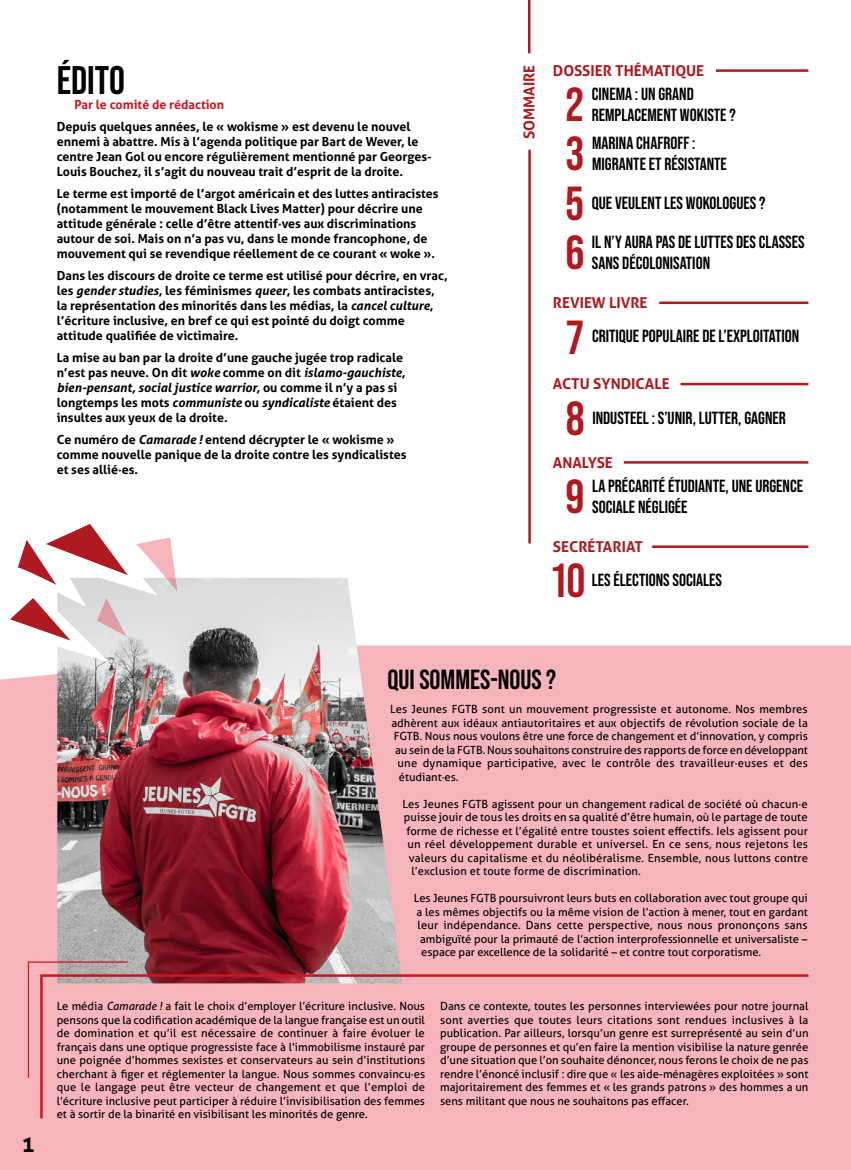
<style>
.page{position:relative;width:851px;height:1170px;background:#fff}
.page>*{position:absolute;margin:0;border:0;box-sizing:border-box;transform-origin:0 0}
.t1{font:47.5px "Bebas Neue";color:#af1920}
.t2{font:39.62px "Bebas Neue";color:#000}
.t3{font:27.5px "Bebas Neue";color:#000}
.t4{font:700 22.5px "Aller";color:#000}
.t5{font:17.5px/21px "Bebas Neue";color:#000}
.t6{font:700 15px "Aller";color:#af1920}
.t7{font:700 12.5px/15px "Aller";color:#000}
.t8{font:700 12.5px "Aller";color:#d1131d}
.t9{font:11.25px/13.5px "Aller";letter-spacing:.005em;color:#000;text-align:justify}
.s1{font-style:italic}
</style>
<div class="page">
<hr style="left:715px;top:69px;width:93px;height:3px;background:#af1920">
<hr style="left:659px;top:301px;width:149px;height:3px;background:#af1920">
<hr style="left:680px;top:383px;width:128px;height:2px;background:#af1920">
<hr style="left:623px;top:461px;width:185px;height:2px;background:#af1920">
<hr style="left:652px;top:545px;width:156px;height:3px;background:#af1920">
<hr style="left:528px;top:150px;width:2px;height:393px;background:#af1920">
<hr style="left:528px;top:0;width:2px;height:53px;background:#af1920">
<div style="left:0;top:645px;width:850px;height:524px;background:#f6b5bb"></div>
<img style="left:57px;top:578px;width:345px;height:394px">
<svg style="left:18px;top:524px;width:110px;height:61px"></svg>
<svg style="left:136px;top:537px;width:41px;height:54px"></svg>
<svg style="left:97px;top:598px;width:29px;height:38px"></svg>
<svg style="left:10px;top:598px;width:61px;height:42px"></svg>
<div style="left:39px;top:972px;width:771px;height:148px;background:#f6b5bb"></div>
<svg style="left:27px;top:960px;width:102px;height:118px;background:#ebabb1"></svg>
<h2 class="t2" style="left:57px;top:57px;width:70px">ÉDITO</h2>
<p class="t8" style="left:74px;top:96px;width:151px">Par le comité de rédaction</p>
<p class="t7" style="left:57px;top:119px;width:376px">Depuis quelques années, le « wokisme » est devenu le nouvel ennemi à abattre. Mis à l’agenda politique par Bart de Wever, le centre Jean Gol ou encore régulièrement mentionné par Georges-Louis Bouchez, il s’agit du nouveau trait d’esprit de la droite.</p>
<p class="t7" style="left:57px;top:186px;width:383px">Le terme est importé de l’argot américain et des luttes antiracistes (notamment le mouvement Black Lives Matter) pour décrire une attitude générale : celle d’être attentif·ves aux discriminations autour de soi. Mais on n’a pas vu, dans le monde francophone, de mouvement qui se revendique réellement de ce courant « woke ».</p>
<p class="t7" style="left:57px;top:268px;width:392px">Dans les discours de droite ce terme est utilisé pour décrire, en vrac, les <span class="s1">gender studies</span>, les féminismes <span class="s1">queer</span>, les combats antiracistes, la représentation des minorités dans les médias, la <span class="s1">cancel culture</span>, l’écriture inclusive, en bref ce qui est pointé du doigt comme attitude qualifiée de victimaire.</p>
<p class="t7" style="left:57px;top:350px;width:350px">La mise au ban par la droite d’une gauche jugée trop radicale n’est pas neuve. On dit <span class="s1">woke</span> comme on dit <span class="s1">islamo-gauchiste, bien-pensant, social justice warrior,</span> ou comme il n’y a pas si longtemps les mots <span class="s1">communiste</span> ou <span class="s1">syndicaliste</span> étaient des insultes aux yeux de la droite.</p>
<p class="t7" style="left:57px;top:432px;width:351px">Ce numéro de <span class="s1">Camarade !</span> entend décrypter le « wokisme » comme nouvelle panique de la droite contre les syndicalistes et ses allié·es.</p>
<h3 class="t6" style="left:519px;top:139px;width:76px;rotate:-90deg">SOMMAIRE</h3>
<h3 class="t6" style="left:552px;top:61px;width:153px">DOSSIER THÉMATIQUE</h3>
<h1 class="t1" style="left:565px;top:78px;width:21px">2</h1>
<h3 class="t5" style="left:591px;top:83px;width:145px">CINEMA : UN GRAND<br>REMPLACEMENT WOKISTE ?</h3>
<h1 class="t1" style="left:565px;top:127px;width:21px">3</h1>
<h3 class="t5" style="left:592px;top:133px;width:136px">MARINA CHAFROFF :<br>MIGRANTE ET RÉSISTANTE</h3>
<h1 class="t1" style="left:565px;top:176px;width:21px">5</h1>
<h3 class="t5" style="left:591px;top:192px;width:175px">QUE VEULENT LES WOKOLOGUES ?</h3>
<h1 class="t1" style="left:565px;top:226px;width:21px">6</h1>
<h3 class="t5" style="left:592px;top:231px;width:214px">IL N’Y AURA PAS DE LUTTES DES CLASSES<br>SANS DÉCOLONISATION</h3>
<h3 class="t6" style="left:552px;top:293px;width:96px">REVIEW LIVRE</h3>
<h1 class="t1" style="left:565px;top:310px;width:21px">7</h1>
<h3 class="t5" style="left:592px;top:326px;width:209px">CRITIQUE POPULAIRE DE L’EXPLOITATION</h3>
<h3 class="t6" style="left:552px;top:374px;width:118px">ACTU SYNDICALE</h3>
<h1 class="t1" style="left:565px;top:391px;width:21px">8</h1>
<h3 class="t5" style="left:592px;top:407px;width:195px">INDUSTEEL : S’UNIR, LUTTER, GAGNER</h3>
<h3 class="t6" style="left:552px;top:453px;width:61px">ANALYSE</h3>
<h1 class="t1" style="left:565px;top:469px;width:21px">9</h1>
<h3 class="t5" style="left:592px;top:475px;width:212px">LA PRÉCARITÉ ÉTUDIANTE, UNE URGENCE<br>SOCIALE NÉGLIGÉE</h3>
<h3 class="t6" style="left:552px;top:537px;width:92px">SECRÉTARIAT</h3>
<h1 class="t1" style="left:549px;top:554px;width:38px">10</h1>
<h3 class="t5" style="left:591px;top:569px;width:132px">LES ÉLECTIONS SOCIALES</h3>
<h3 class="t4" style="left:22px;top:1130px;width:15px">1</h3>
<h3 class="t3" style="left:387px;top:663px;width:170px">QUI SOMMES-NOUS ?</h3>
<p class="t9" style="left:390px;top:702px;width:419px">Les Jeunes FGTB sont un mouvement progressiste et autonome. Nos membres</p>
<p class="t9" style="left:391px;top:715px;width:418px">adhèrent aux idéaux antiautoritaires et aux objectifs de révolution sociale de la</p>
<p class="t9" style="left:394px;top:729px;width:415px">FGTB. Nous nous voulons être une force de changement et d’innovation, y compris</p>
<p class="t9" style="left:395px;top:742px;width:414px">au sein de la FGTB. Nous souhaitons construire des rapports de force en développant</p>
<p class="t9" style="left:397px;top:756px;width:412px">une dynamique participative, avec le contrôle des travailleur·euses et des</p>
<p class="t9" style="left:399px;top:769px;width:61px">étudiant·es.</p>
<p class="t9" style="left:402px;top:796px;width:406px">Les Jeunes FGTB agissent pour un changement radical de société où chacun·e</p>
<p class="t9" style="left:404px;top:810px;width:405px">puisse jouir de tous les droits en sa qualité d’être humain, où le partage de toute</p>
<p class="t9" style="left:406px;top:823px;width:403px">forme de richesse et l’égalité entre toustes soient effectifs. Iels agissent pour</p>
<p class="t9" style="left:407px;top:837px;width:402px">un réel développement durable et universel. En ce sens, nous rejetons les</p>
<p class="t9" style="left:409px;top:850px;width:400px">valeurs du capitalisme et du néolibéralisme. Ensemble, nous luttons contre</p>
<p class="t9" style="left:411px;top:864px;width:231px">l’exclusion et toute forme de discrimination.</p>
<p class="t9" style="left:414px;top:891px;width:395px">Les Jeunes FGTB poursuivront leurs buts en collaboration avec tout groupe qui</p>
<p class="t9" style="left:416px;top:904px;width:393px">a les mêmes objectifs ou la même vision de l’action à mener, tout en gardant</p>
<p class="t9" style="left:417px;top:918px;width:391px">leur indépendance. Dans cette perspective, nous nous prononçons sans</p>
<p class="t9" style="left:420px;top:931px;width:389px">ambiguïté pour la primauté de l’action interprofessionnelle et universaliste –</p>
<p class="t9" style="left:421px;top:945px;width:341px">espace par excellence de la solidarité – et contre tout corporatisme.</p>
<p class="t9" style="left:57px;top:999px;width:370px">Le média <span class="s1">Camarade !</span> a fait le choix d’employer l’écriture inclusive. Nous pensons que la codification académique de la langue française est un outil de domination et qu’il est nécessaire de continuer à faire évoluer le français dans une optique progressiste face à l’immobilisme instauré par une poignée d’hommes sexistes et conservateurs au sein d’institutions cherchant à figer et réglementer la langue. Nous sommes convaincu·es que le langage peut être vecteur de changement et que l’emploi de l’écriture inclusive peut participer à réduire l’invisibilisation des femmes et à sortir de la binarité en visibilisant les minorités de genre.</p>
<p class="t9" style="left:440px;top:999px;width:370px">Dans ce contexte, toutes les personnes interviewées pour notre journal sont averties que toutes leurs citations sont rendues inclusives à la publication. Par ailleurs, lorsqu’un genre est surreprésenté au sein d’un groupe de personnes et qu’en faire la mention visibilise la nature genrée d’une situation que l’on souhaite dénoncer, nous ferons le choix de ne pas rendre l’énoncé inclusif : dire que « les aide-ménagères exploitées » sont majoritairement des femmes et « les grands patrons » des hommes a un sens militant que nous ne souhaitons pas effacer.</p>
</div>
